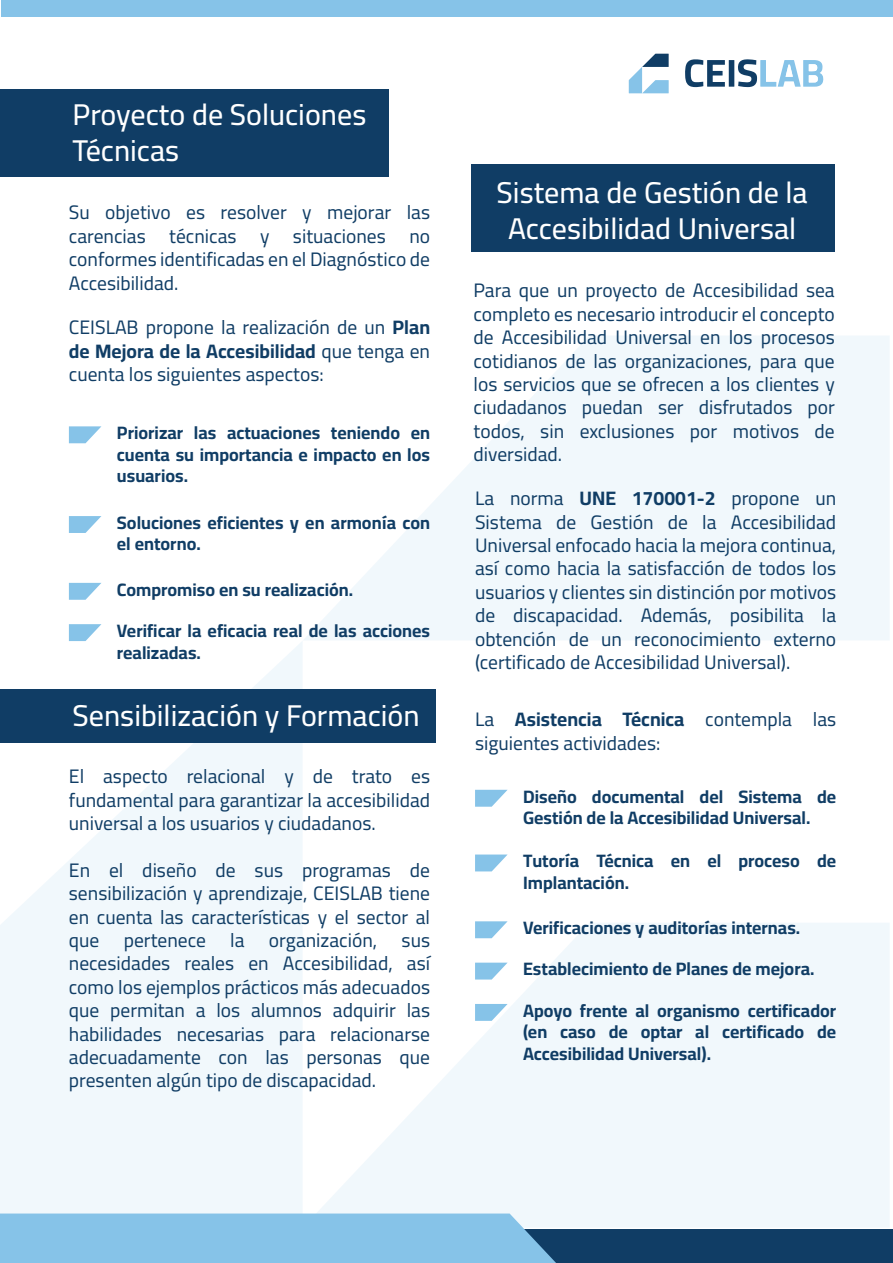
<style>
.page{position:relative;width:893px;height:1263px;background:#fff}
.page>*{position:absolute;margin:0;border:0;box-sizing:border-box;transform-origin:0 0}
.t1{font:500 30px/36px "Cairo";color:#fff}
.t2{font:19.5px/23.4px "Cairo";color:#103d65;text-align:justify}
.t3{font:700 18px/21.6px "Cairo";color:#103d65}
.s1{font-weight:700}
</style>
<div class="page">
<svg style="left:0;top:640px;width:302px;height:573px;fill:#f1f8fc"></svg>
<svg style="left:317px;top:923px;width:572px;height:304px;fill:#f1f8fc"></svg>
<svg style="left:304px;top:336px;width:585px;height:304px;fill:#f1f8fc"></svg>
<div style="left:521px;top:1229px;width:372px;height:34px;background:#103d65"></div>
<svg style="left:629px;top:54px;width:40px;height:39px"></svg>
<svg style="left:685px;top:59px;width:138px;height:28px"></svg>
<svg style="left:69px;top:426px;width:32px;height:17px"></svg>
<svg style="left:69px;top:516px;width:32px;height:17px"></svg>
<svg style="left:69px;top:583px;width:32px;height:17px"></svg>
<svg style="left:69px;top:624px;width:32px;height:17px"></svg>
<svg style="left:475px;top:790px;width:33px;height:17px"></svg>
<svg style="left:475px;top:854px;width:33px;height:17px"></svg>
<svg style="left:475px;top:921px;width:33px;height:17px"></svg>
<svg style="left:475px;top:963px;width:33px;height:16px"></svg>
<svg style="left:475px;top:1004px;width:33px;height:17px"></svg>
<div style="left:0;top:1213px;width:556px;height:50px;background:#86c3e8"></div>
<div style="left:1px;top:0;width:892px;height:17px;background:#86c3e8"></div>
<div style="left:0;top:89px;width:388px;height:88px;background:#103d65"></div>
<div style="left:0;top:689px;width:436px;height:54px;background:#103d65"></div>
<div style="left:471px;top:164px;width:364px;height:88px;background:#103d65"></div>
<h1 class="t1" style="left:73px;top:97px;width:295px">Proyecto de Soluciones<br>Técnicas</h1>
<p class="t2" style="left:69px;top:201px;width:363px">Su objetivo es resolver y mejorar las carencias técnicas y situaciones no conformes identificadas en el Diagnóstico de Accesibilidad.</p>
<p class="t2" style="left:69px;top:316px;width:363px">CEISLAB propone la realización de un <span class="s1">Plan de Mejora de la Accesibilidad</span> que tenga en cuenta los siguientes aspectos:</p>
<p class="t3" style="left:117px;top:423px;width:315px;text-align:justify">Priorizar las actuaciones teniendo en cuenta su importancia e impacto en los usuarios.</p>
<p class="t3" style="left:117px;top:512px;width:315px">Soluciones eficientes y en armonía con el entorno.</p>
<p class="t3" style="left:117px;top:579px;width:238px">Compromiso en su realización.</p>
<p class="t3" style="left:117px;top:620px;width:315px">Verificar la eficacia real de las acciones realizadas.</p>
<h1 class="t1" style="left:73px;top:698px;width:349px">Sensibilización y Formación</h1>
<p class="t2" style="left:69px;top:765px;width:363px">El aspecto relacional y de trato es fundamental para garantizar la accesibilidad universal a los usuarios y ciudadanos.</p>
<p class="t2" style="left:69px;top:859px;width:363px">En el diseño de sus programas de sensibilización y aprendizaje, CEISLAB tiene en cuenta las características y el sector al que pertenece la organización, sus necesidades reales en Accesibilidad, así como los ejemplos prácticos más adecuados que permitan a los alumnos adquirir las habilidades necesarias para relacionarse adecuadamente con las personas que presenten algún tipo de discapacidad.</p>
<h1 class="t1" style="left:497px;top:175px;width:313px;text-align:center">Sistema de Gestión de la<br>Accesibilidad Universal</h1>
<p class="t2" style="left:474px;top:279px;width:363px">Para que un proyecto de Accesibilidad sea completo es necesario introducir el concepto de Accesibilidad Universal en los procesos cotidianos de las organizaciones, para que los servicios que se ofrecen a los clientes y ciudadanos puedan ser disfrutados por todos, sin exclusiones por motivos de diversidad.</p>
<p class="t2" style="left:475px;top:487px;width:363px">La norma <span class="s1">UNE 170001-2</span> propone un Sistema de Gestión de la Accesibilidad Universal enfocado hacia la mejora continua, así como hacia la satisfacción de todos los usuarios y clientes sin distinción por motivos de discapacidad. Además, posibilita la obtención de un reconocimiento externo (certificado de Accesibilidad Universal).</p>
<p class="t2" style="left:475px;top:708px;width:363px">La <span class="s1">Asistencia Técnica</span> contempla las siguientes actividades:</p>
<p class="t3" style="left:523px;top:786px;width:315px">Diseño documental del Sistema de<br>Gestión de la Accesibilidad Universal.</p>
<p class="t3" style="left:523px;top:851px;width:315px">Tutoría Técnica en el proceso de<br>Implantación.</p>
<p class="t3" style="left:523px;top:917px;width:279px">Verificaciones y auditorías internas.</p>
<p class="t3" style="left:523px;top:959px;width:293px">Establecimiento de Planes de mejora.</p>
<p class="t3" style="left:523px;top:1000px;width:315px;text-align:justify">Apoyo frente al organismo certificador (en caso de optar al certificado de Accesibilidad Universal).</p>
</div>
